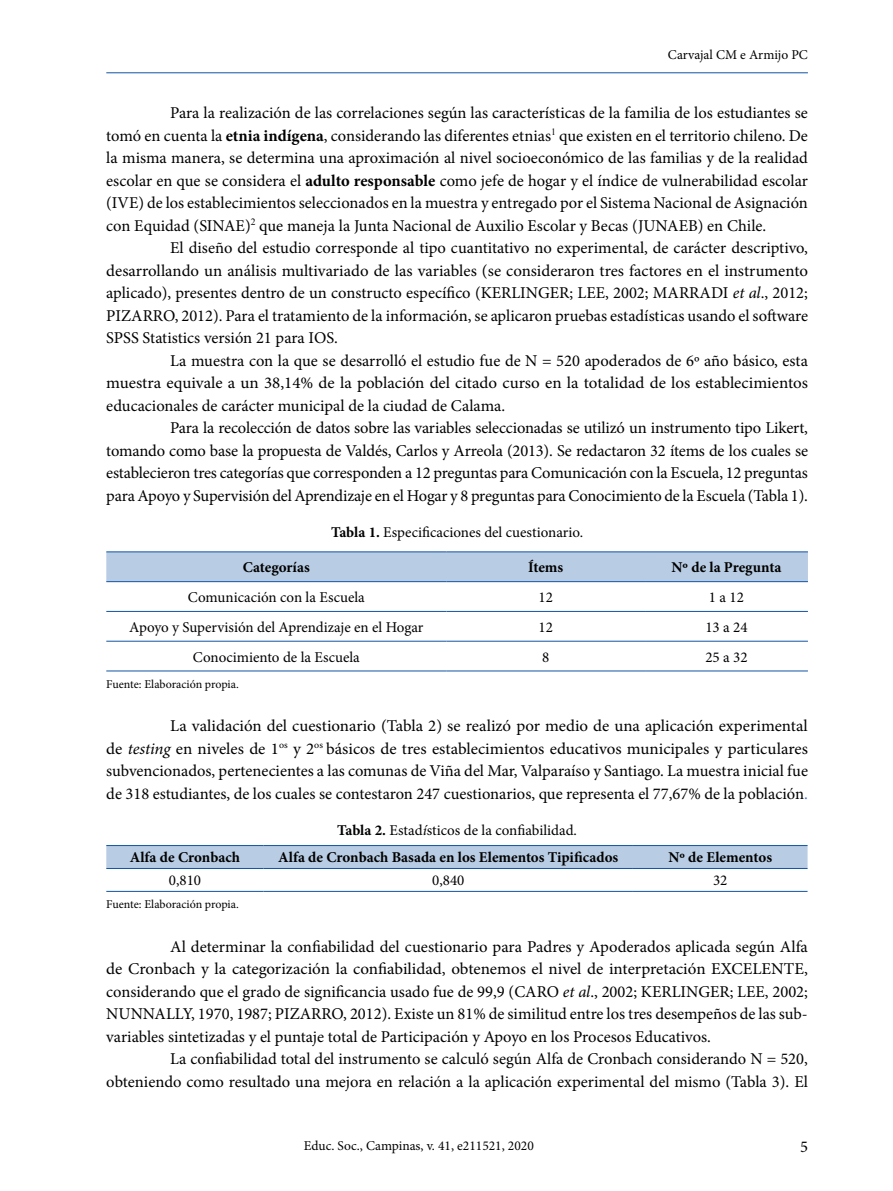
<style>
.page{position:relative;width:893px;height:1191px;background:#fff}
.page>*{position:absolute;margin:0;border:0;box-sizing:border-box;transform-origin:0 0}
.t1{font:16.5px/22.5px "Minion Pro";color:#000;text-align:justify}
.t2{font:15px "Minion Pro";color:#000}
.t3{font:700 15px "Minion Pro";color:#000}
.t4{font:13.5px "Minion Pro";color:#000}
.t5{font:12px "Minion Pro";color:#000}
.s1{font-weight:700}
.s2{font-style:italic}
.s3{color:#4472c4}
</style>
<div class="page">
<hr style="left:106px;top:72px;width:702px;height:1px;background:#1154a3">
<div style="left:106px;top:552px;width:702px;height:29px;background:#b8cce3"></div>
<hr style="left:106px;top:551px;width:340px;height:1px;background:#1154a3">
<hr style="left:446px;top:551px;width:199px;height:1px;background:#1154a3">
<hr style="left:645px;top:551px;width:163px;height:1px;background:#1154a3">
<hr style="left:106px;top:581px;width:340px;height:1px;background:#1154a3">
<hr style="left:446px;top:581px;width:199px;height:1px;background:#1154a3">
<hr style="left:645px;top:581px;width:163px;height:1px;background:#1154a3">
<hr style="left:106px;top:611px;width:340px;height:1px;background:#1154a3">
<hr style="left:446px;top:611px;width:199px;height:1px;background:#1154a3">
<hr style="left:645px;top:611px;width:163px;height:1px;background:#1154a3">
<hr style="left:106px;top:641px;width:340px;height:1px;background:#1154a3">
<hr style="left:446px;top:641px;width:199px;height:1px;background:#1154a3">
<hr style="left:645px;top:641px;width:163px;height:1px;background:#1154a3">
<hr style="left:106px;top:670px;width:340px;height:1px;background:#1154a3">
<hr style="left:446px;top:670px;width:199px;height:1px;background:#1154a3">
<hr style="left:645px;top:670px;width:163px;height:1px;background:#1154a3">
<svg style="left:106px;top:846px;width:701px;height:45px"></svg>
<hr style="left:106px;top:845px;width:158px;height:1px;background:#1154a3">
<hr style="left:264px;top:845px;width:369px;height:1px;background:#1154a3">
<hr style="left:633px;top:845px;width:174px;height:1px;background:#1154a3">
<hr style="left:106px;top:868px;width:158px;height:1px;background:#1154a3">
<hr style="left:264px;top:868px;width:369px;height:1px;background:#1154a3">
<hr style="left:633px;top:868px;width:174px;height:1px;background:#1154a3">
<hr style="left:106px;top:891px;width:158px;height:1px;background:#1154a3">
<hr style="left:264px;top:891px;width:369px;height:1px;background:#1154a3">
<hr style="left:633px;top:891px;width:174px;height:1px;background:#1154a3">
<p class="t4" style="left:668px;top:45px;width:142px">Carvajal CM e Armijo PC</p>
<p class="t1" style="left:106px;top:102px;width:703px;text-indent:64px">Para la realización de las correlaciones según las características de la familia de los estudiantes se tomó en cuenta la <span class="s1">etnia indígena</span>, considerando las diferentes etnias<sup>1</sup> que existen en el territorio chileno. De la misma manera, se determina una aproximación al nivel socioeconómico de las familias y de la realidad escolar en que se considera el <span class="s1">adulto responsable</span> como jefe de hogar y el índice de vulnerabilidad escolar (IVE) de los establecimientos seleccionados en la muestra y entregado por el Sistema Nacional de Asignación con Equidad (SINAE)<sup>2</sup> que maneja la Junta Nacional de Auxilio Escolar y Becas (JUNAEB) en Chile.</p>
<p class="t1" style="left:106px;top:237px;width:703px;text-indent:64px">El diseño del estudio corresponde al tipo cuantitativo no experimental, de carácter descriptivo, desarrollando un análisis multivariado de las variables (se consideraron tres factores en el instrumento aplicado), presentes dentro de un constructo específico (KERLINGER; LEE, 2002; MARRADI <span class="s2">et al</span>., 2012; PIZARRO, 2012). Para el tratamiento de la información, se aplicaron pruebas estadísticas usando el software SPSS Statistics versión 21 para IOS.</p>
<p class="t1" style="left:106px;top:349px;width:703px;text-indent:64px">La muestra con la que se desarrolló el estudio fue de N = 520 apoderados de 6º año básico, esta muestra equivale a un 38,14% de la población del citado curso en la totalidad de los establecimientos educacionales de carácter municipal de la ciudad de Calama.</p>
<p class="t1" style="left:106px;top:417px;width:703px;text-indent:64px">Para la recolección de datos sobre las variables seleccionadas se utilizó un instrumento tipo Likert, tomando como base la propuesta de Valdés, Carlos y Arreola (2013). Se redactaron 32 ítems de los cuales se establecieron tres categorías que corresponden a 12 preguntas para Comunicación con la Escuela, 12 preguntas para Apoyo y Supervisión del Aprendizaje en el Hogar y 8 preguntas para Conocimiento de la Escuela (Tabla 1).</p>
<p class="t2" style="left:331px;top:522px;width:253px"><span class="s1">Tabla 1.</span> Especificaciones del cuestionario.</p>
<p class="t3" style="left:243px;top:557px;width:68px">Categorías</p>
<p class="t3" style="left:528px;top:557px;width:36px">Ítems</p>
<p class="t3" style="left:671px;top:557px;width:112px">Nº de la Pregunta</p>
<p class="t2" style="left:188px;top:587px;width:178px">Comunicación con la Escuela</p>
<p class="t2" style="left:539px;top:587px;width:16px">12</p>
<p class="t2" style="left:709px;top:587px;width:36px">1 a 12</p>
<p class="t2" style="left:129px;top:617px;width:296px">Apoyo y Supervisión del Aprendizaje en el Hogar</p>
<p class="t2" style="left:539px;top:617px;width:16px">12</p>
<p class="t2" style="left:705px;top:617px;width:44px">13 a 24</p>
<p class="t2" style="left:193px;top:646px;width:168px">Conocimiento de la Escuela</p>
<p class="t2" style="left:542px;top:646px;width:9px">8</p>
<p class="t2" style="left:705px;top:646px;width:44px">25 a 32</p>
<p class="t5" style="left:106px;top:675px;width:134px">Fuente: Elaboración propia.</p>
<p class="t1" style="left:106px;top:715px;width:703px;text-indent:64px">La validación del cuestionario (Tabla 2) se realizó por medio de una aplicación experimental de <span class="s2">testing</span> en niveles de 1<sup>os</sup> y 2<sup>os</sup> básicos de tres establecimientos educativos municipales y particulares subvencionados, pertenecientes a las comunas de Viña del Mar, Valparaíso y Santiago. La muestra inicial fue de 318 estudiantes, de los cuales se contestaron 247 cuestionarios, que representa el 77,67% de la población<span class="s3">.</span></p>
<p class="t2" style="left:337px;top:820px;width:241px"><span class="s1">Tabla 2.</span> Estad<span class="s2">í</span>sticos de la confiabilidad.</p>
<p class="t3" style="left:130px;top:847px;width:112px">Alfa de Cronbach</p>
<p class="t3" style="left:278px;top:847px;width:342px">Alfa de Cronbach Basada en los Elementos Tipificados</p>
<p class="t3" style="left:668px;top:847px;width:105px">Nº de Elementos</p>
<p class="t2" style="left:169px;top:870px;width:34px">0,810</p>
<p class="t2" style="left:432px;top:870px;width:34px">0,840</p>
<p class="t2" style="left:713px;top:870px;width:16px">32</p>
<p class="t5" style="left:106px;top:896px;width:134px">Fuente: Elaboración propia.</p>
<p class="t1" style="left:106px;top:935px;width:703px;text-indent:64px">Al determinar la confiabilidad del cuestionario para Padres y Apoderados aplicada según Alfa de Cronbach y la categorización la confiabilidad, obtenemos el nivel de interpretación EXCELENTE, considerando que el grado de significancia usado fue de 99,9 (CARO <span class="s2">et al</span>., 2002; KERLINGER; LEE, 2002; NUNNALLY, 1970, 1987; PIZARRO, 2012). Existe un 81% de similitud entre los tres desempeños de las sub&shy;variables sintetizadas y el puntaje total de Participación y Apoyo en los Procesos Educativos.</p>
<p class="t1" style="left:106px;top:1048px;width:703px;text-align:right">La confiabilidad total del instrumento se calculó según Alfa de Cronbach considerando N = 520, obteniendo como resultado una mejora en relación a la aplicación experimental del mismo (Tabla 3). El</p>
<p class="t4" style="left:304px;top:1136px;width:231px">Educ. Soc., Campinas, v. 41, e211521, 2020</p>
<p class="t1" style="left:800px;top:1135px;width:9px">5</p>
</div>
